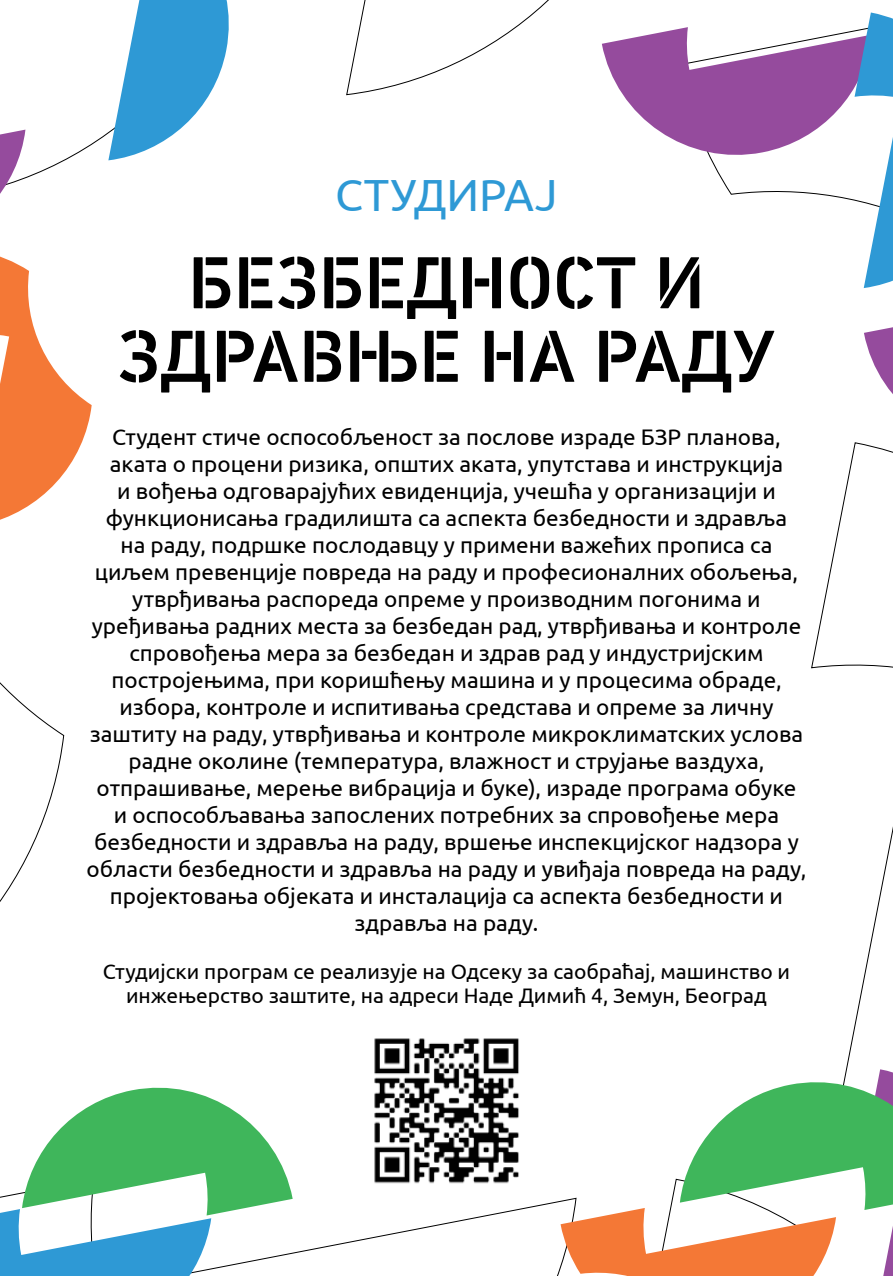
<style>
.page{position:relative;width:893px;height:1276px;background:#fff}
.page>*{position:absolute;margin:0;border:0;box-sizing:border-box;transform-origin:0 0}
.t1{font:500 75px/73.5px "DIN Next Stencil";color:#000;text-align:center}
.t2{font:45px "Ubuntu";color:#2e99d5}
.t3{font:22.5px/27px "Ubuntu";color:#000;text-align:center}
.t4{font:21px/24px "Ubuntu";color:#000;text-align:center}
</style>
<div class="page">
<svg style="left:101px;top:0;width:128px;height:160px"></svg>
<svg style="left:0;top:129px;width:92px;height:391px"></svg>
<svg style="left:0;top:1087px;width:293px;height:189px"></svg>
<svg style="left:561px;top:1069px;width:332px;height:207px"></svg>
<svg style="left:864px;top:327px;width:29px;height:126px"></svg>
<svg style="left:602px;top:13px;width:291px;height:275px"></svg>
<img style="left:374px;top:1038px;width:145px;height:146px">
<h2 class="t2" style="left:335px;top:168px;width:224px">СТУДИРАЈ</h2>
<h1 class="t1" style="left:117px;top:248px;width:660px">БЕЗБЕДНОСТ И<br>ЗДРАВЊЕ НА РАДУ</h1>
<p class="t3" style="left:86px;top:423px;width:721px">Студент стиче оспособљеност за послове израде БЗР планова, аката о процени ризика, општих аката, упутстава и инструкција<br>и вођења одговарајућих евиденција, учешћа у организацији и функционисања градилишта са аспекта безбедности и здравља<br>на раду, подршке послодавцу у примени важећих прописа са циљем превенције повреда на раду и професионалних обољења, утврђивања распореда опреме у производним погонима и уређивања радних места за безбедан рад, утврђивања и контроле спровођења мера за безбедан и здрав рад у индустријским постројењима, при коришћењу машина и у процесима обраде, избора, контроле и испитивања средстава и опреме за личну заштиту на раду, утврђивања и контроле микроклиматских услова радне околине (температура, влажност и струјање ваздуха, отпрашивање, мерење вибрација и буке), израде програма обуке<br>и оспособљавања запослених потребних за спровођење мера безбедности и здравља на раду, вршење инспекцијског надзора у области безбедности и здравља на раду и увиђаја повреда на раду, пројектовања објеката и инсталација са аспекта безбедности и здравља на раду.</p>
<p class="t4" style="left:103px;top:959px;width:689px">Студијски програм се реализује на Одсеку за саобраћај, машинство и инжењерство заштите, на адреси Наде Димић 4, Земун, Београд</p>
</div>
